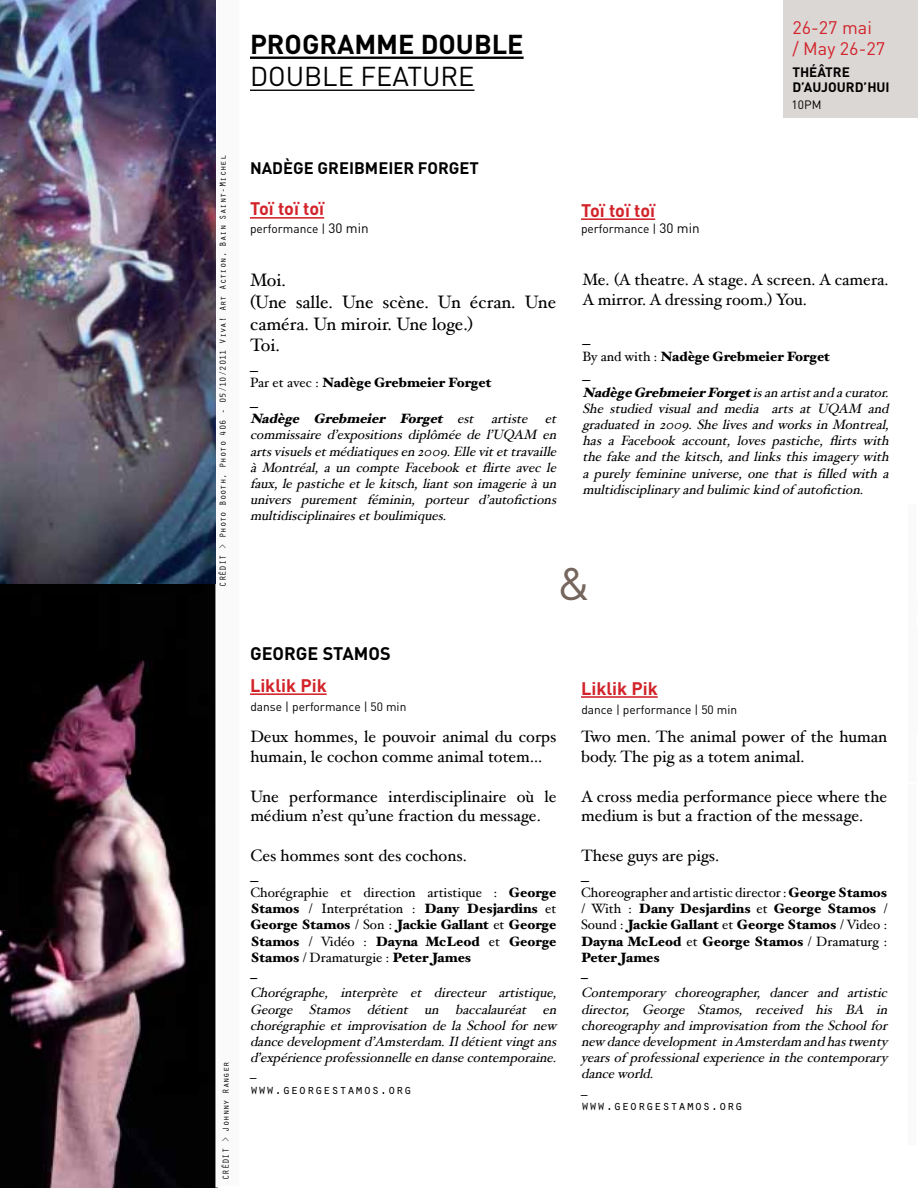
<style>
.page{position:relative;width:918px;height:1188px;background:#fff}
.page>*{position:absolute;margin:0;border:0;box-sizing:border-box;transform-origin:0 0}
.t1{font:45px "DIN";color:#75665d}
.t2{font:700 27px "DIN";color:#000}
.t3{font:27px "DIN";color:#000}
.t4{font:18px/21.6px "Hoefler Text";color:#000}
.t5{font:700 18px "DIN";color:#d2232a}
.t6{font:18px/21.6px "DIN";color:#d2232a}
.t7{font:700 18px "DIN";color:#000}
.t8{font:16.5px/19.8px "Hoefler Text";color:#000}
.t9{font:700 16.5px "DIN";color:#000}
.t10{font:italic 13.5px/16.2px "Hoefler Text";color:#000;text-align:justify}
.t11{font:900 13.5px/16.2px "Hoefler Text";color:#000}
.t12{font:13.5px "Orator Std";color:#000}
.t13{font:700 13.5px/15px "DIN";color:#000}
.t14{font:12px "DIN";color:#000}
.t15{font:9px "Orator Std";color:#000}
.s1{font-size:13.5px}
.s2{font-weight:400}
.s3{font-weight:900}
</style>
<div class="page">
<hr style="left:250px;top:217px;width:74px;height:2px;background:#d2232a">
<hr style="left:250px;top:693px;width:77px;height:2px;background:#d2232a">
<img style="left:0;top:584px;width:215px;height:604px">
<div style="left:783px;top:0;width:135px;height:118px;background:#dbd7d5"></div>
<img style="left:0;top:901px;width:15px;height:29px">
<div style="left:907px;top:589px;width:10px;height:557px;background:#fafafa"></div>
<hr style="left:581px;top:218px;width:74px;height:2px;background:#d2232a">
<svg style="left:215px;top:0;width:3px;height:1188px"></svg>
<hr style="left:581px;top:696px;width:77px;height:2px;background:#d2232a">
<img style="left:0;top:0;width:215px;height:584px">
<hr style="left:250px;top:57px;width:274px;height:2px;background:#000">
<hr style="left:250px;top:90px;width:224px;height:1px;background:#000">
<div style="left:907px;top:504px;width:10px;height:279px;background:#fafafa"></div>
<p class="t15" style="left:216px;top:587px;width:433px;rotate:-90deg">CRÉDIT &gt; Photo Booth, Photo 406 - 05/10/2011 Viva! Art Action, Bain Saint-Michel</p>
<p class="t15" style="left:219px;top:1180px;width:120px;rotate:-90deg">CRÉDIT &gt; Johnny Ranger</p>
<h2 class="t2" style="left:250px;top:27px;width:275px">PROGRAMME DOUBLE</h2>
<h2 class="t3" style="left:250px;top:60px;width:226px">DOUBLE FEATURE</h2>
<p class="t9" style="left:250px;top:157px;width:230px">NADÈGE GREIBMEIER FORGET</p>
<h3 class="t5" style="left:250px;top:197px;width:76px">Toï toï toï</h3>
<p class="t14" style="left:250px;top:221px;width:120px">performance | <span class="s1">30 min</span></p>
<h3 class="t4" style="left:250px;top:269px;width:308px">Moi.<br>(Une salle. Une scène. Un écran. Une caméra. Un miroir. Une loge.)<br>Toi.</h3>
<p class="t8" style="left:250px;top:355px;width:9px">_</p>
<p class="t11" style="left:250px;top:374px;width:243px"><span class="s2">Par et avec :</span> Nadège Grebmeier Forget</p>
<p class="t8" style="left:250px;top:391px;width:9px">_</p>
<p class="t10" style="left:250px;top:410px;width:312px"><span class="s3">Nadège Grebmeier Forget</span> est artiste et commissaire d’expositions diplômée de l’UQAM en artsvisuelsetmédiatiquesen2009.Ellevitettravaille à Montréal, a un compte Facebook et flirte avec le faux,lepasticheetlekitsch,liantsonimagerieàun univers purement féminin, porteur d’autofictions multidisciplinairesetboulimiques.</p>
<h3 class="t5" style="left:581px;top:198px;width:76px">Toï toï toï</h3>
<p class="t14" style="left:581px;top:221px;width:120px">performance | <span class="s1">30 min</span></p>
<h3 class="t6" style="left:792px;top:16px;width:94px">26-27 mai<br>/ May 26-27</h3>
<p class="t13" style="left:792px;top:64px;width:99px">THÉÂTRE<br>D’AUJOURD’HUI</p>
<p class="t14" style="left:792px;top:97px;width:31px">10PM</p>
<p class="t8" style="left:582px;top:269px;width:308px">Me. (A theatre. A stage. A screen. A camera.<br>A mirror. A dressing room.) You.</p>
<p class="t8" style="left:582px;top:329px;width:9px">_</p>
<p class="t11" style="left:582px;top:348px;width:249px"><span class="s2">By and with :</span> Nadège Grebmeier Forget</p>
<p class="t8" style="left:582px;top:365px;width:9px">_</p>
<p class="t10" style="left:582px;top:384px;width:312px"><span class="s3">NadègeGrebmeierForget</span>isanartistandacurator.<br>She studied visual and media arts at UQAM and graduatedin2009.ShelivesandworksinMontreal, has a Facebook account, loves pastiche, flirts with the fake and the kitsch, and links this imagery with a purely feminine universe, one that is filled with a multidisciplinaryandbulimickindof autofiction.</p>
<h3 class="t7" style="left:250px;top:642px;width:142px">GEORGE STAMOS</h3>
<h3 class="t5" style="left:250px;top:673px;width:78px">Liklik Pik</h3>
<p class="t14" style="left:250px;top:699px;width:158px">danse | performance | 50 min</p>
<h1 class="t1" style="left:557px;top:556px;width:35px">&amp;</h1>
<h3 class="t5" style="left:581px;top:676px;width:78px">Liklik Pik</h3>
<p class="t14" style="left:581px;top:702px;width:157px">dance | performance | 50 min</p>
<p class="t8" style="left:250px;top:727px;width:308px">Deux hommes, le pouvoir animal du corps humain, le cochon comme animal totem…</p>
<p class="t8" style="left:250px;top:786px;width:308px">Une performance interdisciplinaire où le médium n’est qu’une fraction du message.</p>
<p class="t8" style="left:250px;top:845px;width:218px">Ces hommes sont des cochons. _</p>
<p class="t11" style="left:250px;top:884px;width:308px"><span class="s2">Chorégraphie et direction artistique :</span> George Stamos <span class="s2">/ Interprétation :</span> Dany Desjardins <span class="s2">et </span>George Stamos <span class="s2">/ Son :</span> Jackie Gallant <span class="s2">et</span> George Stamos <span class="s2">/ Vidéo :</span> Dayna McLeod <span class="s2">et</span> George Stamos <span class="s2">/ Dramaturgie :</span> Peter James<br>_</p>
<p class="t10" style="left:250px;top:985px;width:312px">Chorégraphe, interprète et directeur artistique, George Stamos détient un baccalauréat en chorégraphie et improvisation de la School for new dancedevelopmentd’Amsterdam.Ildétientvingtans d’expérienceprofessionnelleendansecontemporaine. _</p>
<p class="t12" style="left:250px;top:1080px;width:164px">www.georgestamos.org</p>
<p class="t8" style="left:581px;top:727px;width:308px">Two men. The animal power of the human body. The pig as a totem animal.</p>
<p class="t8" style="left:581px;top:786px;width:308px">A cross media performance piece where the medium is but a fraction of the message.</p>
<p class="t8" style="left:581px;top:845px;width:140px">These guys are pigs. _</p>
<p class="t11" style="left:581px;top:884px;width:308px"><span class="s2">Choreographer and artistic director :</span> George Stamos <span class="s2">/ With :</span> Dany Desjardins <span class="s2">et</span> George Stamos <span class="s2">/<br>Sound :</span> Jackie Gallant <span class="s2">et</span> George Stamos <span class="s2">/ Video :<br></span>Dayna McLeod <span class="s2">et</span> George Stamos <span class="s2">/ Dramaturg :<br></span>Peter James<br>_</p>
<p class="t10" style="left:581px;top:985px;width:312px;text-align:left">Contemporary choreographer, dancer and artistic director, George Stamos, received his BA in choreographyandimprovisationfrom theSchoolfor new dancedevelopmentinAmsterdam andhastwenty yearsof professionalexperienceinthecontemporary danceworld.<br>_</p>
<p class="t12" style="left:581px;top:1095px;width:163px">www.georgestamos.org</p>
</div>
